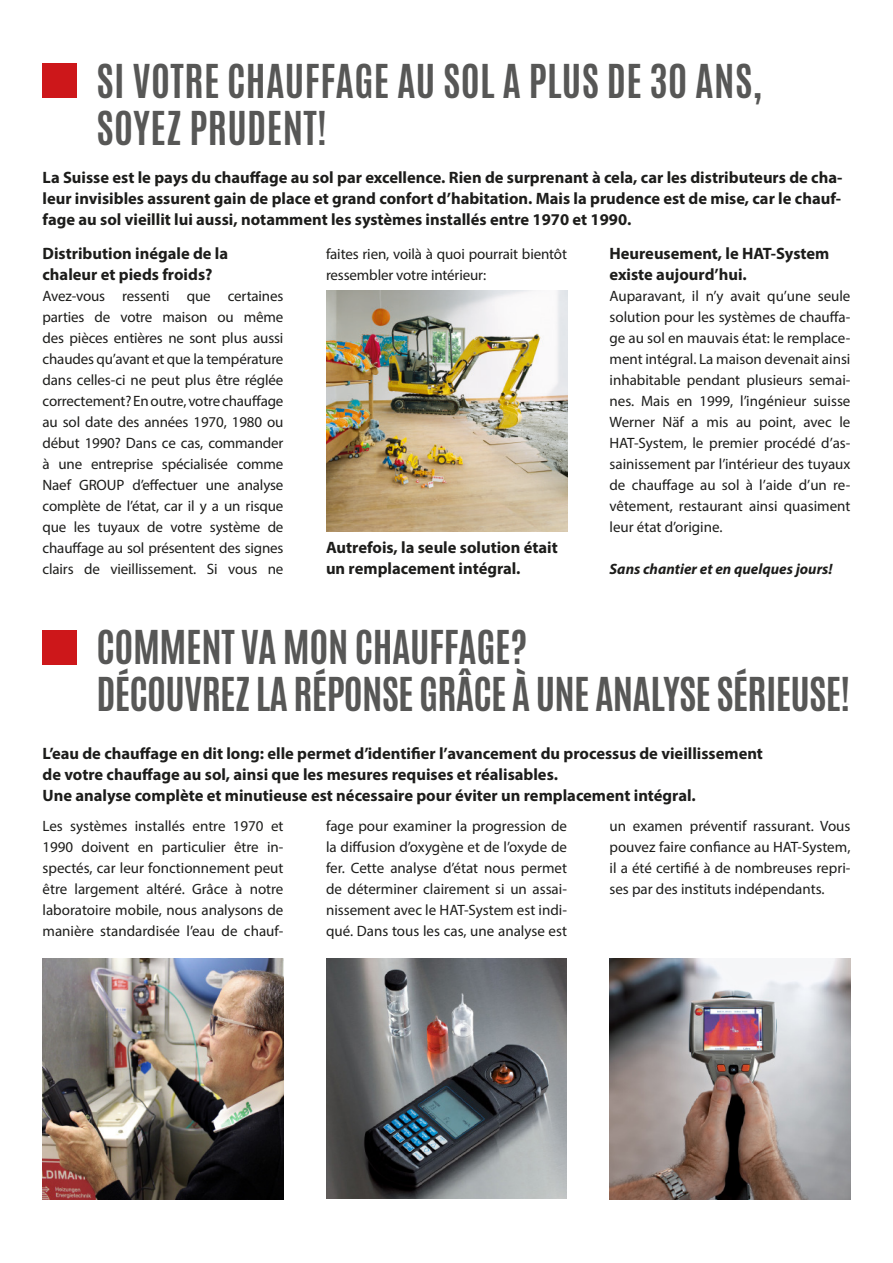
<style>
.page{position:relative;width:893px;height:1263px;background:#fff}
.page>*{position:absolute;margin:0;border:0;box-sizing:border-box;transform-origin:0 0}
.Titel_Antonio_versal{font:700 39px "Antonio";letter-spacing:-.01em;color:#575756}
.Titel_Antonio_versal-2{font:700 39px "Antonio";letter-spacing:.01em;color:#575756}
.FLIESS_TITEL_MYRIAD{font:700 16.5px/21px "Myriad Pro";color:#1d1d1b}
.FLIESS_MYRIAD_10P{font:15px/21px "Myriad Pro";color:#1d1d1b;text-align:justify}
.FLIESS_MYRIAD_10P-2{font:italic 700 15px "Myriad Pro";color:#1d1d1b}
</style>
<div class="page">
<div style="left:43px;top:64px;width:34px;height:34px;background:#cd171a"></div>
<div style="left:43px;top:630px;width:34px;height:34px;background:#cd171a"></div>
<img style="left:326px;top:291px;width:241px;height:241px">
<img style="left:609px;top:958px;width:241px;height:241px">
<img style="left:326px;top:958px;width:241px;height:241px">
<img style="left:43px;top:958px;width:240px;height:241px">
<p class="Titel_Antonio_versal-2" style="left:97px;top:52px;width:667px">SI VOTRE CHAUFFAGE AU SOL A PLUS DE 30 ANS,</p>
<p class="Titel_Antonio_versal-2" style="left:97px;top:98px;width:232px">SOYEZ PRUDENT!</p>
<p class="FLIESS_TITEL_MYRIAD" style="left:43px;top:166px;width:801px;text-align:justify">La Suisse est le pays du chauffage au sol par excellence. Rien de surprenant à cela, car les distributeurs de cha&shy;leur invisibles assurent gain de place et grand confort d’habitation. Mais la prudence est de mise, car le chauf&shy;fage au sol vieillit lui aussi, notamment les systèmes installés entre 1970 et 1990.</p>
<p class="FLIESS_TITEL_MYRIAD" style="left:43px;top:242px;width:187px">Distribution inégale de la chaleur et pieds froids?</p>
<p class="FLIESS_MYRIAD_10P" style="left:43px;top:285px;width:242px">Avez-vous ressenti que certaines parties de votre maison ou même des pièces entières ne sont plus aussi chaudes qu’avant et que la température dans celles-ci ne peut plus être réglée correctement? En outre, votre chauffage au sol date des années 1970, 1980 ou début 1990? Dans ce cas, commander à une entreprise spécialisée comme Naef GROUP d’effectuer une analyse complète de l’état, car il y a un risque que les tuyaux de votre système de chauffage au sol présentent des signes clairs de vieillissement. Si vous ne</p>
<p class="FLIESS_MYRIAD_10P" style="left:326px;top:243px;width:242px">faites rien, voilà à quoi pourrait bientôt ressembler votre intérieur:</p>
<p class="FLIESS_TITEL_MYRIAD" style="left:326px;top:536px;width:233px">Autrefois, la seule solution était un remplacement intégral.</p>
<p class="FLIESS_TITEL_MYRIAD" style="left:609px;top:242px;width:221px">Heureusement, le HAT-System existe aujourd’hui.</p>
<p class="FLIESS_MYRIAD_10P" style="left:609px;top:285px;width:242px">Auparavant, il n’y avait qu’une seule solution pour les systèmes de chauffa&shy;ge au sol en mauvais état: le remplace&shy;ment intégral. La maison devenait ainsi inhabitable pendant plusieurs semai&shy;nes. Mais en 1999, l’ingénieur suisse Werner Näf a mis au point, avec le HAT-System, le premier procédé d’as&shy;sainissement par l’intérieur des tuyaux de chauffage au sol à l’aide d’un re&shy;vêtement, restaurant ainsi quasiment leur état d’origine.</p>
<p class="FLIESS_MYRIAD_10P-2" style="left:609px;top:559px;width:225px">Sans chantier et en quelques jours!</p>
<p class="Titel_Antonio_versal" style="left:97px;top:618px;width:432px">COMMENT VA MON CHAUFFAGE?</p>
<p class="Titel_Antonio_versal" style="left:97px;top:665px;width:755px">DÉCOUVREZ LA RÉPONSE GRÂCE À UNE ANALYSE SÉRIEUSE!</p>
<p class="FLIESS_TITEL_MYRIAD" style="left:43px;top:742px;width:722px">L’eau de chauffage en dit long: elle permet d’identifier l’avancement du processus de vieillissement de votre chauffage au sol, ainsi que les mesures requises et réalisables.<br>Une analyse complète et minutieuse est nécessaire pour éviter un remplacement intégral.</p>
<p class="FLIESS_MYRIAD_10P" style="left:43px;top:815px;width:242px">Les systèmes installés entre 1970 et 1990 doivent en particulier être in&shy;spectés, car leur fonctionnement peut être largement altéré. Grâce à notre laboratoire mobile, nous analysons de manière standardisée l’eau de chauf-</p>
<p class="FLIESS_MYRIAD_10P" style="left:326px;top:815px;width:242px">fage pour examiner la progression de la diffusion d’oxygène et de l’oxyde de fer. Cette analyse d’état nous permet de déterminer clairement si un assai&shy;nissement avec le HAT-System est indi&shy;qué. Dans tous les cas, une analyse est</p>
<p class="FLIESS_MYRIAD_10P" style="left:609px;top:815px;width:242px">un examen préventif rassurant. Vous pouvez faire confiance au HAT-System, il a été certifié à de nombreuses repri&shy;ses par des instituts indépendants.</p>
</div>
